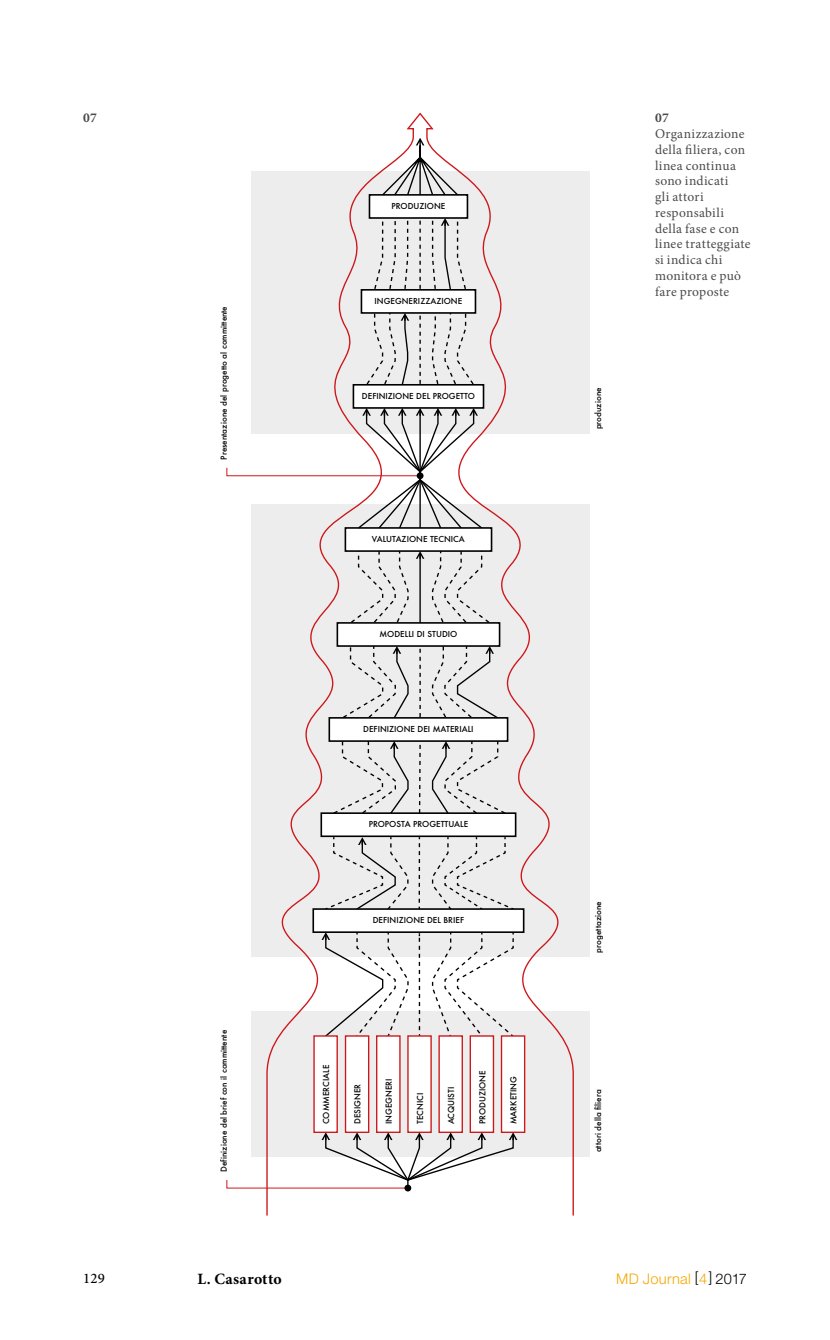
<style>
.page{position:relative;width:830px;height:1340px;background:#fff}
.page>*{position:absolute;margin:0;border:0;box-sizing:border-box;transform-origin:0 0}
.t1{font:700 15.75px "Minion Pro";letter-spacing:.025em;color:#000}
.t2{font:300 14.62px "Helvetica Neue";letter-spacing:.02em;color:#f7a600}
.t3{font:500 14.62px "Minion Pro";color:#000}
.t4{font:13.5px/15.8px "Minion Pro";letter-spacing:.02em;color:#4a4a49}
.t5{font:700 13.5px "Minion Pro";color:#4a4a49}
.t6{font:500 8.1px "Futura";color:#000}
.s1{color:#000}
</style>
<div class="page">
<svg style="left:243px;top:112px;width:347px;height:1103px"></svg>
<svg style="left:380px;top:138px;width:79px;height:59px"></svg>
<h3 class="t5" style="left:83px;top:108px;width:15px">07</h3>
<p class="t6" style="left:218px;top:460px;width:155px;rotate:-90deg">Presentazione del progetto al committente</p>
<p class="t6" style="left:218px;top:1171px;width:143px;rotate:-90deg">Definizione del brief con il committente</p>
<p class="t6" style="left:391px;top:200px;width:55px">PRODUZIONE</p>
<p class="t6" style="left:374px;top:295px;width:89px">INGEGNERIZZAZIONE</p>
<p class="t6" style="left:362px;top:390px;width:114px">DEFINIZIONE DEL PROGETTO</p>
<p class="t6" style="left:372px;top:533px;width:94px">VALUTAZIONE TECNICA</p>
<p class="t6" style="left:379px;top:628px;width:79px">MODELLI DI STUDIO</p>
<p class="t6" style="left:363px;top:723px;width:112px">DEFINIZIONE DEI MATERIALI</p>
<p class="t6" style="left:368px;top:818px;width:101px">PROPOSTA PROGETTUALE</p>
<p class="t6" style="left:372px;top:914px;width:93px">DEFINIZIONE DEL BRIEF</p>
<p class="t6" style="left:320px;top:1124px;width:61px;rotate:-90deg">COMMERCIALE</p>
<p class="t6" style="left:508px;top:1124px;width:50px;rotate:-90deg">MARKETING</p>
<p class="t6" style="left:476px;top:1124px;width:55px;rotate:-90deg">PRODUZIONE</p>
<p class="t6" style="left:383px;top:1124px;width:47px;rotate:-90deg">INGEGNERI</p>
<p class="t6" style="left:352px;top:1124px;width:42px;rotate:-90deg">DESIGNER</p>
<p class="t6" style="left:445px;top:1124px;width:39px;rotate:-90deg">ACQUISTI</p>
<p class="t6" style="left:414px;top:1124px;width:33px;rotate:-90deg">TECNICI</p>
<p class="t6" style="left:592px;top:429px;width:43px;rotate:-90deg">produzione</p>
<h3 class="t5" style="left:654px;top:108px;width:15px">07</h3>
<h3 class="t4" style="left:654px;top:126px;width:97px">Organizzazione della filiera, con linea continua sono indicati<br>gli attori responsabili della fase e con linee tratteggiate si indica chi monitora e può fare proposte</h3>
<p class="t6" style="left:592px;top:952px;width:53px;rotate:-90deg">progettazione</p>
<p class="t6" style="left:592px;top:1152px;width:64px;rotate:-90deg">attori della filiera</p>
<h2 class="t3" style="left:83px;top:1268px;width:23px">129</h2>
<h1 class="t1" style="left:197px;top:1267px;width:86px">L. Casarotto</h1>
<h2 class="t2" style="left:616px;top:1269px;width:132px">MD Journal <span class="s1">[</span> 4<span class="s1">] 2017</span></h2>
</div>
